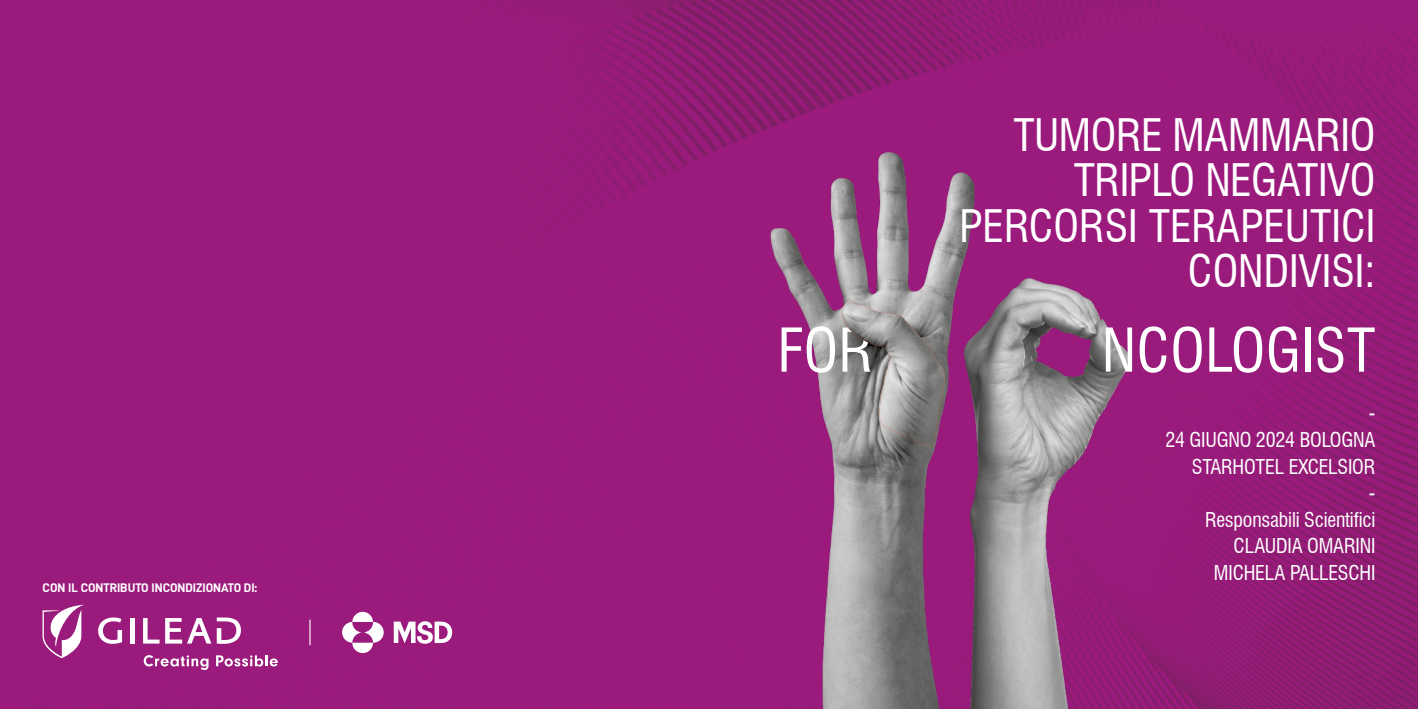
<style>
.page{position:relative;width:1418px;height:709px;background:#fff}
.page>*{position:absolute;margin:0;border:0;box-sizing:border-box;transform-origin:0 0}
.t1{font:condensed 58.75px "Swiss 721 BT";letter-spacing:.01em;color:#fff}
.t2{font:condensed 43.75px/45px "Swiss 721 BT";letter-spacing:-.01em;color:#fff;text-align:right}
.t3{font:condensed 20px/26.6px "Swiss 721 BT";letter-spacing:-.01em;color:#fff;text-align:right}
.t4{font:12.5px "D DIN Bold";color:#fff}
</style>
<div class="page">
<div style="left:0;top:0;width:709px;height:709px;background:#9b1b7c"></div>
<img style="left:709px;top:0;width:708px;height:709px">
<img style="left:841px;top:300px;width:104px;height:146px">
<svg style="left:98px;top:617px;width:24px;height:27px"></svg>
<hr style="left:130px;top:618px;width:4px;height:25px;background:#fff">
<svg style="left:143px;top:618px;width:16px;height:25px"></svg>
<svg style="left:165px;top:618px;width:46px;height:25px"></svg>
<svg style="left:217px;top:617px;width:24px;height:27px"></svg>
<svg style="left:43px;top:604px;width:40px;height:54px"></svg>
<svg style="left:144px;top:655px;width:64px;height:15px"></svg>
<svg style="left:216px;top:655px;width:62px;height:11px"></svg>
<svg style="left:309px;top:619px;width:1px;height:26px"></svg>
<svg style="left:342px;top:612px;width:42px;height:41px"></svg>
<svg style="left:394px;top:620px;width:58px;height:24px"></svg>
<p class="t4" style="left:43px;top:581px;width:216px">CON IL CONTRIBUTO INCONDIZIONATO DI:</p>
<h2 class="t2" style="left:959px;top:113px;width:417px">TUMORE MAMMARIO<br>TRIPLO NEGATIVO<br>PERCORSI TERAPEUTICI<br>CONDIVISI:</h2>
<h1 class="t1" style="left:777px;top:315px;width:97px">FOR</h1>
<h1 class="t1" style="left:1101px;top:315px;width:275px">NCOLOGIST</h1>
<p class="t3" style="left:1165px;top:400px;width:212px">-<br>24 GIUGNO 2024 BOLOGNA<br>STARHOTEL EXCELSIOR<br>-<br>Responsabili Scientifici<br>CLAUDIA OMARINI<br>MICHELA PALLESCHI</p>
</div>
